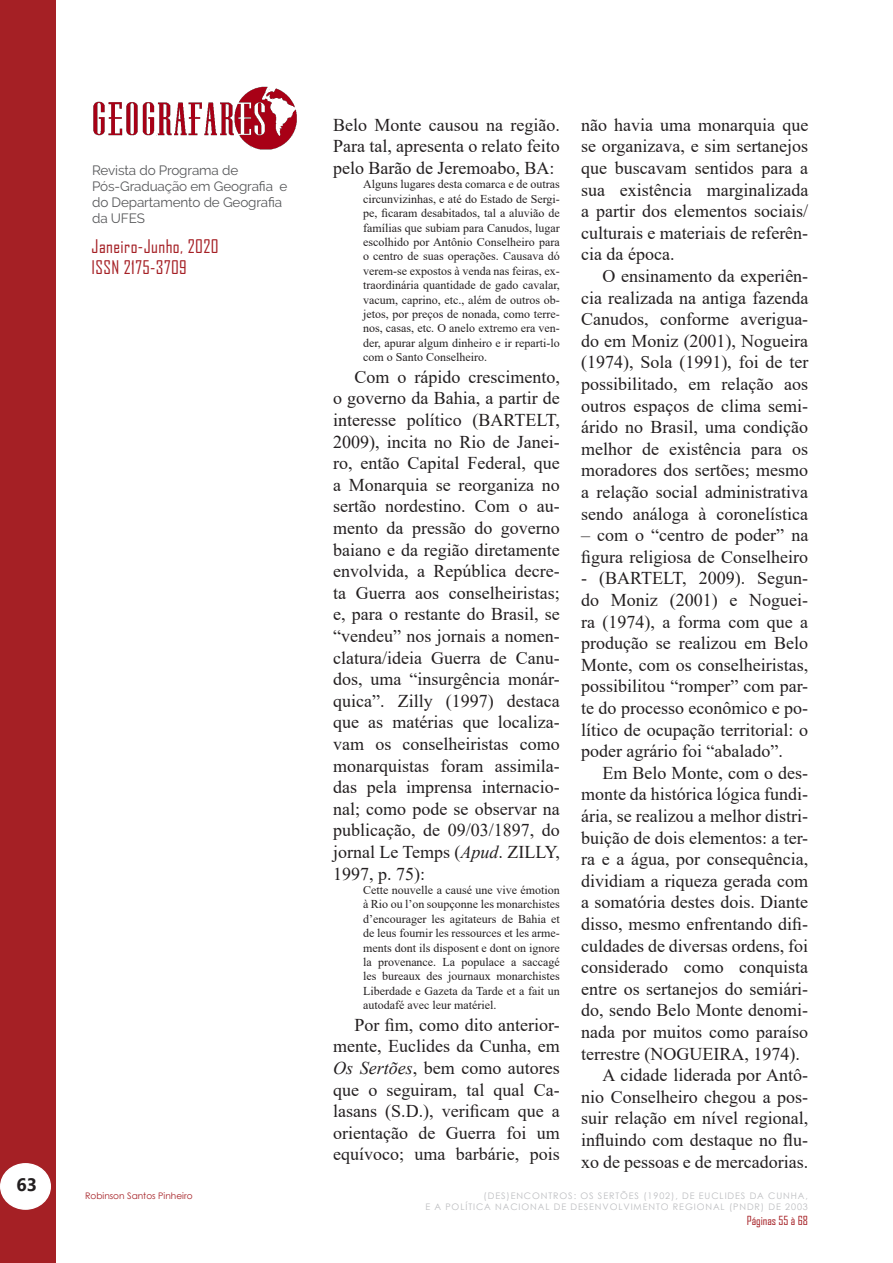
<style>
.page{position:relative;width:893px;height:1263px;background:#fff}
.page>*{position:absolute;margin:0;border:0;box-sizing:border-box;transform-origin:0 0}
.LO-normal{font:18px/21.6px "Times New Roman";color:#231f20;text-align:justify}
.t1{font:18px/21.6px "Agency FB";letter-spacing:.025em;color:#a52025}
.t2{font:700 18px "Segoe UI";color:#231f20}
.t3{font:13.5px/16.2px "Raleway";letter-spacing:-.01em;color:#57585a}
.Citação{font:12px/14.4px "Times New Roman";color:#231f20;text-align:justify}
.t4{font:12px "Agency FB";color:#a52025}
.t5{font:9px/10.8px "Century Gothic";letter-spacing:.1em;color:#bcbdc0;text-align:right}
.t6{font:9px "Century Gothic";color:#a52025}
.s1{font-style:italic}
</style>
<div class="page">
<div style="left:0;top:0;width:55px;height:1263px;background:#a52025"></div>
<div style="left:1px;top:1164px;width:49px;height:45px;background:#fff;border-radius:50%"></div>
<div style="left:0;top:1163px;width:51px;height:47px;border:2px solid #fff;border-radius:50%"></div>
<img style="left:93px;top:86px;width:204px;height:64px">
<hr style="left:0;top:0;width:1px;height:1263px;background:#a52025">
<p class="t2" style="left:16px;top:1168px;width:22px">63</p>
<p class="t3" style="left:92px;top:162px;width:197px">Revista do Programa de<br>Pós-Graduação em Geografia e do Departamento de Geografia da UFES</p>
<p class="t1" style="left:92px;top:235px;width:129px">Janeiro-Junho, 2020<br>ISSN 2175-3709</p>
<p class="t6" style="left:85px;top:1190px;width:109px">Robinson Santos Pinheiro</p>
<p class="LO-normal" style="left:333px;top:113px;width:228px">Belo Monte causou na região.<br>Para tal, apresenta o relato feito pelo Barão de Jeremoabo, BA:</p>
<p class="Citação" style="left:363px;top:177px;width:198px">Alguns lugares desta comarca e de outras circunvizinhas, e até do Estado de Sergi&shy;pe, ficaram desabitados, tal a aluvião de famílias que subiam para Canudos, lugar escolhido por Antônio Conselheiro para o centro de suas operações. Causava dó verem-se expostos à venda nas feiras, ex&shy;traordinária quantidade de gado cavalar, vacum, caprino, etc., além de outros ob&shy;jetos, por preços de nonada, como terre&shy;nos, casas, etc. O anelo extremo era ven&shy;der, apurar algum dinheiro e ir reparti-lo com o Santo Conselheiro.</p>
<p class="LO-normal" style="left:333px;top:365px;width:228px;text-indent:21px">Com o rápido crescimento, o governo da Bahia, a partir de interesse político (BARTELT, 2009), incita no Rio de Janei&shy;ro, então Capital Federal, que a Monarquia se reorganiza no sertão nordestino. Com o au&shy;mento da pressão do governo baiano e da região diretamente envolvida, a República decre&shy;ta Guerra aos conselheiristas; e, para o restante do Brasil, se “vendeu” nos jornais a nomen&shy;clatura/ideia Guerra de Canu&shy;dos, uma “insurgência monár&shy;quica”. Zilly (1997) destaca que as matérias que localiza&shy;vam os conselheiristas como monarquistas foram assimila&shy;das pela imprensa internacio&shy;nal; como pode se observar na publicação, de 09/03/1897, do jornal Le Temps (<span class="s1">Apud</span>. ZILLY, 1997, p. 75):</p>
<p class="Citação" style="left:363px;top:882px;width:198px">Cette nouvelle a causé une vive émotion à Rio ou l’on soupçonne les monarchistes d’encourager les agitateurs de Bahia et de leus fournir les ressources et les arme&shy;ments dont ils disposent e dont on ignore la provenance. La populace a saccagé les bureaux des journaux monarchistes Liberdade e Gazeta da Tarde et a fait un autodafé avec leur matériel.</p>
<p class="LO-normal" style="left:333px;top:1013px;width:228px;text-indent:21px">Por fim, como dito anterior&shy;mente, Euclides da Cunha, em <span class="s1">Os Sertões</span>, bem como autores que o seguiram, tal qual Ca&shy;lasans (S.D.), verificam que a orientação de Guerra foi um equívoco; uma barbárie, pois</p>
<p class="LO-normal" style="left:581px;top:113px;width:229px">não havia uma monarquia que se organizava, e sim sertanejos que buscavam sentidos para a sua existência marginalizada a partir dos elementos sociais/ culturais e materiais de referên&shy;cia da época.</p>
<p class="LO-normal" style="left:581px;top:265px;width:229px;text-indent:21px">O ensinamento da experiên&shy;cia realizada na antiga fazenda Canudos, conforme averigua&shy;do em Moniz (2001), Nogueira (1974), Sola (1991), foi de ter possibilitado, em relação aos outros espaços de clima semi&shy;árido no Brasil, uma condição melhor de existência para os moradores dos sertões; mesmo a relação social administrativa sendo análoga à coronelística</p>
<p class="LO-normal" style="left:581px;top:524px;width:229px">– com o “centro de poder” na figura religiosa de Conselheiro</p>
<p class="LO-normal" style="left:581px;top:567px;width:229px">- (BARTELT, 2009). Segun&shy;do Moniz (2001) e Noguei&shy;ra (1974), a forma com que a produção se realizou em Belo Monte, com os conselheiristas, possibilitou “romper” com par&shy;te do processo econômico e po&shy;lítico de ocupação territorial: o poder agrário foi “abalado”.</p>
<p class="LO-normal" style="left:581px;top:761px;width:229px;text-indent:21px">Em Belo Monte, com o des&shy;monte da histórica lógica fundi&shy;ária, se realizou a melhor distri&shy;buição de dois elementos: a ter&shy;ra e a água, por consequência, dividiam a riqueza gerada com a somatória destes dois. Diante disso, mesmo enfrentando difi&shy;culdades de diversas ordens, foi considerado como conquista entre os sertanejos do semiári&shy;do, sendo Belo Monte denomi&shy;nada por muitos como paraíso terrestre (NOGUEIRA, 1974).</p>
<p class="LO-normal" style="left:581px;top:1064px;width:229px;text-indent:21px">A cidade liderada por Antô&shy;nio Conselheiro chegou a pos&shy;suir relação em nível regional, influindo com destaque no flu&shy;xo de pessoas e de mercadorias.</p>
<p class="t5" style="left:425px;top:1190px;width:384px">(DES)ENCONTROS: OS SERTÕES (1902), DE EUCLIDES DA CUNHA,<br>E A POLÍTICA NACIONAL DE DESENVOLVIMENTO REGIONAL (PNDR) DE 2003</p>
<p class="t4" style="left:747px;top:1213px;width:63px">Páginas 55 à 68</p>
</div>
